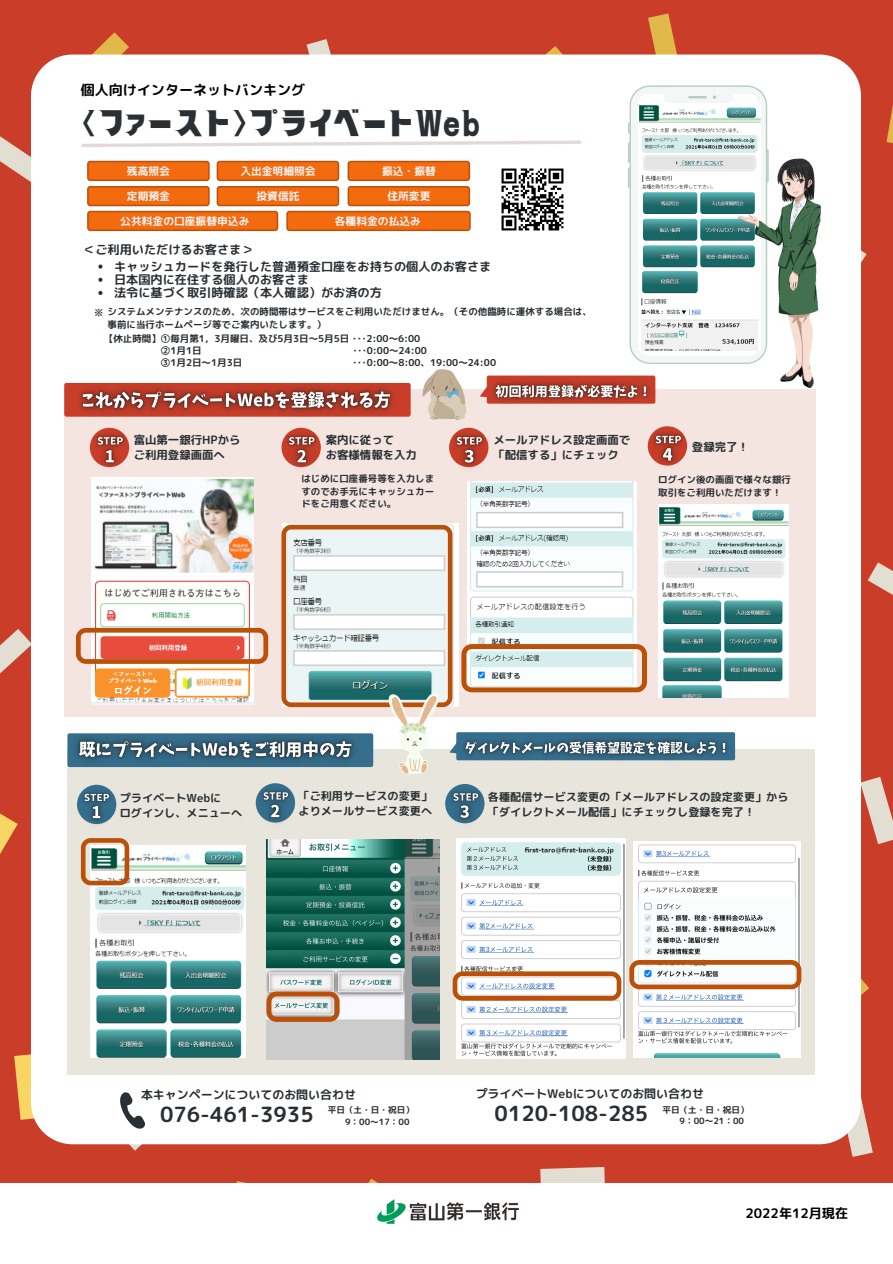
<style>
.page{position:relative;width:893px;height:1264px;background:#fff}
.page>*{position:absolute;margin:0;border:0;box-sizing:border-box;transform-origin:0 0}
.t1{font:28.35px "CHI Speedy Left full 211117";color:#292f33}
.t2{font:21px "rounded mplus 1 p bold";color:#292f33}
.t3{font:13.95px "rounded mplus 1 p bold";color:#000}
.t4{font:13.05px "rounded mplus 1 p bold";color:#000}
.t5{font:12.15px/13.2px "rounded mplus 1 p bold";color:#292f33}
.t6{font:12px "rounded mplus 1 p bold";color:#292f33}
.t7{font:11.4px/15.1px "rounded mplus 1 p bold";color:#292f33}
.t8{font:11.1px/14.9px "rounded mplus 1 p bold";color:#292f33}
.t9{font:10.8px "rounded mplus 1 p bold";color:#f5f6f8}
.t10{font:9.45px/12.6px "rounded mplus 1 p bold";color:#292f33}
.t11{font:8.55px/11.6px "rounded mplus 1 p bold";color:#292f33}
</style>
<div class="page">
<div style="left:0;top:0;width:892px;height:1262px;background:#ca3e29"></div>
<svg style="left:0;top:136px;width:31px;height:46px"></svg>
<svg style="left:69px;top:32px;width:60px;height:23px"></svg>
<svg style="left:306px;top:39px;width:38px;height:16px"></svg>
<svg style="left:861px;top:250px;width:5px;height:13px"></svg>
<svg style="left:886px;top:111px;width:6px;height:32px"></svg>
<svg style="left:506px;top:46px;width:62px;height:9px"></svg>
<svg style="left:0;top:629px;width:31px;height:45px"></svg>
<svg style="left:0;top:813px;width:18px;height:41px"></svg>
<svg style="left:867px;top:562px;width:25px;height:33px"></svg>
<svg style="left:861px;top:777px;width:31px;height:67px"></svg>
<svg style="left:14px;top:1054px;width:17px;height:65px"></svg>
<svg style="left:369px;top:1178px;width:8px;height:4px"></svg>
<svg style="left:540px;top:1167px;width:65px;height:15px"></svg>
<svg style="left:850px;top:1097px;width:22px;height:59px"></svg>
<svg style="left:861px;top:978px;width:8px;height:17px"></svg>
<div style="left:31px;top:55px;width:830px;height:1089px;background:#fff"></div>
<div style="left:0;top:1182px;width:892px;height:80px;background:#fff"></div>
<img style="left:377px;top:1199px;width:141px;height:23px">
<div style="left:64px;top:390px;width:751px;height:327px;background:#f4e5e0"></div>
<img style="left:658px;top:505px;width:130px;height:192px">
<svg style="left:616px;top:13px;width:167px;height:368px"></svg>
<img style="left:638px;top:104px;width:122px;height:246px">
<svg style="left:79px;top:118px;width:504px;height:113px;background:#f4ba93"></svg>
<img style="left:493px;top:161px;width:78px;height:77px">
<div style="left:67px;top:749px;width:748px;height:325px;background:#e8e6dc"></div>
<img style="left:467px;top:482px;width:169px;height:13px">
<img style="left:91px;top:845px;width:155px;height:212px">
<svg style="left:81px;top:839px;width:48px;height:46px;background:#b1a48b"></svg>
<img style="left:91px;top:478px;width:162px;height:17px">
<img style="left:266px;top:839px;width:173px;height:220px">
<div style="left:410px;top:861px;width:28px;height:15px;background:#a1a1a1"></div>
<svg style="left:266px;top:991px;width:73px;height:30px"></svg>
<img style="left:633px;top:841px;width:167px;height:216px">
<img style="left:456px;top:838px;width:169px;height:219px">
<img style="left:521px;top:843px;width:95px;height:12px">
<svg style="left:452px;top:960px;width:349px;height:72px;background:#e7dbd4"></svg>
<svg style="left:104px;top:1088px;width:78px;height:62px;background:#eadfdd"></svg>
<img style="left:730px;top:151px;width:92px;height:242px">
<svg style="left:75px;top:495px;width:572px;height:279px"></svg>
<svg style="left:422px;top:369px;width:44px;height:51px;background:#d1c6b6"></svg>
<img style="left:57px;top:719px;width:318px;height:63px">
<div style="left:60px;top:252px;width:66px;height:50px;background:#fff"></div>
<img style="left:58px;top:367px;width:357px;height:66px">
<img style="left:83px;top:422px;width:55px;height:3px">
<img style="left:82px;top:425px;width:56px;height:62px">
<img style="left:275px;top:422px;width:54px;height:3px">
<img style="left:274px;top:425px;width:55px;height:43px">
<img style="left:449px;top:427px;width:48px;height:60px">
<img style="left:647px;top:426px;width:41px;height:40px">
<img style="left:71px;top:779px;width:53px;height:3px">
<img style="left:77px;top:784px;width:47px;height:58px">
<img style="left:477px;top:366px;width:192px;height:38px">
<img style="left:447px;top:723px;width:301px;height:49px">
<img style="left:249px;top:777px;width:53px;height:3px">
<img style="left:248px;top:780px;width:55px;height:61px">
<img style="left:437px;top:784px;width:55px;height:57px">
<h3 class="t3" style="left:81px;top:80px;width:226px">個人向けインターネットバンキング</h3>
<h1 class="t1" style="left:81px;top:109px;width:401px">&lt;ファースト&gt;プライベートWeb</h1>
<p class="t9" style="left:127px;top:163px;width:45px">残高照会</p>
<p class="t9" style="left:240px;top:163px;width:77px">入出金明細照会</p>
<p class="t9" style="left:382px;top:163px;width:55px">振込・振替</p>
<p class="t9" style="left:127px;top:188px;width:45px">定期預金</p>
<p class="t9" style="left:256px;top:188px;width:45px">投資信託</p>
<p class="t9" style="left:120px;top:213px;width:131px">公共料金の口座振替申込み</p>
<p class="t9" style="left:335px;top:213px;width:88px">各種料金の払込み</p>
<p class="t9" style="left:387px;top:188px;width:45px">住所変更</p>
<p class="t5" style="left:83px;top:243px;width:172px">＜ご利用いただけるお客さま＞</p>
<p class="t5" style="left:114px;top:259px;width:379px">キャッシュカードを発行した普通預金口座をお持ちの個人のお客さま日本国内に在住する個人のお客さま<br>法令に基づく取引時確認（本人確認）がお済の方</p>
<p class="t10" style="left:108px;top:305px;width:485px;text-indent:-13px">※ システムメンテナンスのため、次の時間帯はサービスをご利用いただけません。（その他臨時に運休する場合は、事前に当行ホームページ等でご案内いたします。）</p>
<p class="t10" style="left:104px;top:332px;width:318px">【休止時間】①毎月第1，3月曜日、及び5月3日～5月5日･･･2:00～6:00</p>
<p class="t10" style="left:161px;top:356px;width:83px">③1月2日～1月3日</p>
<p class="t10" style="left:352px;top:356px;width:145px">･･･0:00～8:00、19:00～24:00</p>
<p class="t10" style="left:161px;top:344px;width:42px">②1月1日</p>
<p class="t10" style="left:352px;top:344px;width:76px">･･･0:00～24:00</p>
<p class="t7" style="left:134px;top:432px;width:108px">富山第一銀行HPからご利用登録画面へ</p>
<p class="t7" style="left:326px;top:432px;width:93px">案内に従って<br>お客様情報を入力</p>
<p class="t10" style="left:301px;top:472px;width:134px;text-align:justify">はじめに口座番号等を入力しますのでお手元にキャッシュカードをご用意ください。</p>
<p class="t7" style="left:493px;top:432px;width:138px">メールアドレス設定画面で「配信する」にチェック</p>
<p class="t7" style="left:692px;top:439px;width:59px">登録完了！</p>
<p class="t10" style="left:658px;top:473px;width:134px">ログイン後の画面で様々な銀行取引をご利用いただけます！</p>
<p class="t8" style="left:120px;top:790px;width:124px">プライベートWebに<br>ログインし、メニューへ</p>
<p class="t8" style="left:298px;top:788px;width:135px">「ご利用サービスの変更」よりメールサービス変更へ</p>
<p class="t8" style="left:488px;top:789px;width:302px">各種配信サービス変更の「メールアドレスの設定変更」から「ダイレクトメール配信」にチェックし登録を完了！</p>
<p class="t6" style="left:141px;top:1086px;width:216px">本キャンペーンについてのお問い合わせ</p>
<h2 class="t2" style="left:160px;top:1099px;width:155px">076-461-3935</h2>
<p class="t11" style="left:345px;top:1104px;width:70px;text-indent:-17px">平日（土・日・祝日）<br>9：00～17：00</p>
<p class="t6" style="left:475px;top:1085px;width:230px">プライベートWebについてのお問い合わせ</p>
<h2 class="t2" style="left:494px;top:1098px;width:155px">0120-108-285</h2>
<p class="t11" style="left:679px;top:1103px;width:70px;text-indent:-17px">平日（土・日・祝日）<br>9：00～21：00</p>
<h3 class="t4" style="left:745px;top:1203px;width:104px">2022年12月現在</h3>
</div>
